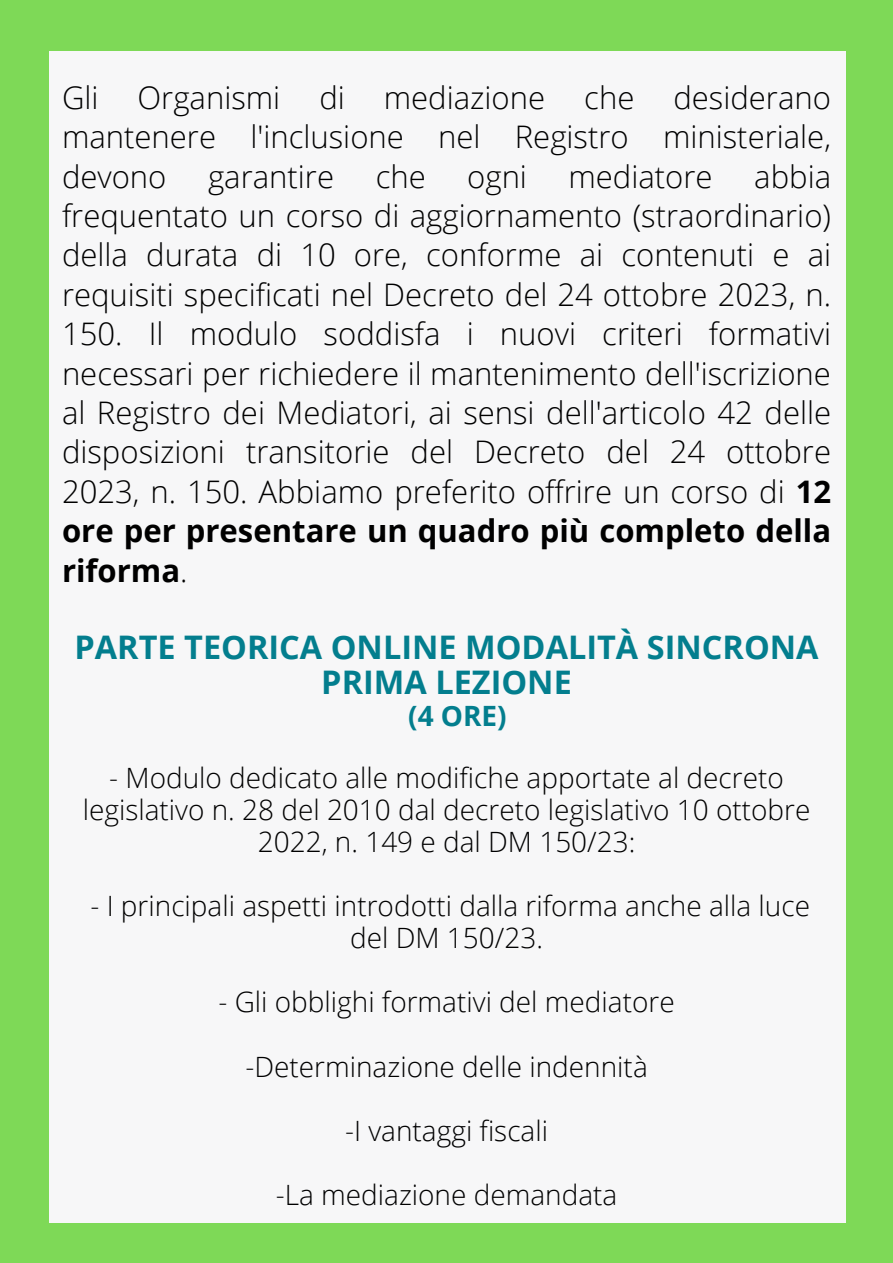
<style>
.page{position:relative;width:893px;height:1263px;background:#7ed957}
.page>*{position:absolute;margin:0;border:0;box-sizing:border-box;transform-origin:0 0}
.t1{font:700 32.47px/34.9px "Open Sans";color:#037e8e;text-align:center}
.t2{font:300 31.05px/39.4px "Open Sans";color:#000;text-align:justify}
.t3{font:300 27.97px/32.1px "Open Sans";color:#000;text-align:center}
.t4{font:700 27.97px "Open Sans";color:#037e8e}
.s1{font-weight:700}
</style>
<div class="page">
<div style="left:49px;top:51px;width:797px;height:1171px;background:#f7f7f8"></div>
<p class="t2" style="left:62px;top:77px;width:770px;text-indent:611px">desiderano mantenere l'inclusione nel Registro ministeriale, devono</p>
<p class="t2" style="left:62px;top:77px;width:38px">Gli</p>
<p class="t2" style="left:137px;top:77px;width:144px">Organismi</p>
<p class="t2" style="left:319px;top:77px;width:27px">di</p>
<p class="t2" style="left:384px;top:77px;width:163px">mediazione</p>
<p class="t2" style="left:584px;top:77px;width:52px">che</p>
<p class="t2" style="left:62px;top:156px;width:770px;text-indent:692px">abbia frequentato un corso di aggiornamento (straordinario) della durata di 10 ore, conforme ai contenuti e ai requisiti specificati nel Decreto del 24 ottobre 2023, n.<br>150. Il modulo soddisfa i nuovi criteri formativi necessari per richiedere il mantenimento dell'iscrizione al Registro dei Mediatori, ai sensi dell'articolo 42 delle disposizioni transitorie del Decreto del 24 ottobre 2023, n. 150. Abbiamo preferito offrire un corso di <span class="s1">12 ore per presentare un quadro più completo della riforma</span>.</p>
<p class="t2" style="left:208px;top:156px;width:128px">garantire</p>
<p class="t2" style="left:376px;top:156px;width:52px">che</p>
<p class="t2" style="left:467px;top:156px;width:61px">ogni</p>
<p class="t2" style="left:568px;top:156px;width:146px">mediatore</p>
<p class="t1" style="left:74px;top:629px;width:745px">PARTE TEORICA ONLINE MODALITÀ SINCRONA<br>PRIMA LEZIONE</p>
<p class="t4" style="left:408px;top:696px;width:100px">(4 ORE)</p>
<p class="t3" style="left:83px;top:761px;width:729px">- Modulo dedicato alle modifiche apportate al decreto legislativo n. 28 del 2010 dal decreto legislativo 10 ottobre<br>2022, n. 149 e dal DM 150/23:</p>
<p class="t3" style="left:90px;top:889px;width:721px">- I principali aspetti introdotti dalla riforma anche alla luce del DM 150/23.</p>
<p class="t3" style="left:218px;top:985px;width:458px">- Gli obblighi formativi del mediatore</p>
<p class="t3" style="left:245px;top:1050px;width:404px">-Determinazione delle indennità</p>
<p class="t3" style="left:345px;top:1114px;width:204px">-I vantaggi fiscali</p>
<p class="t3" style="left:276px;top:1178px;width:343px">-La mediazione demandata</p>
</div>
